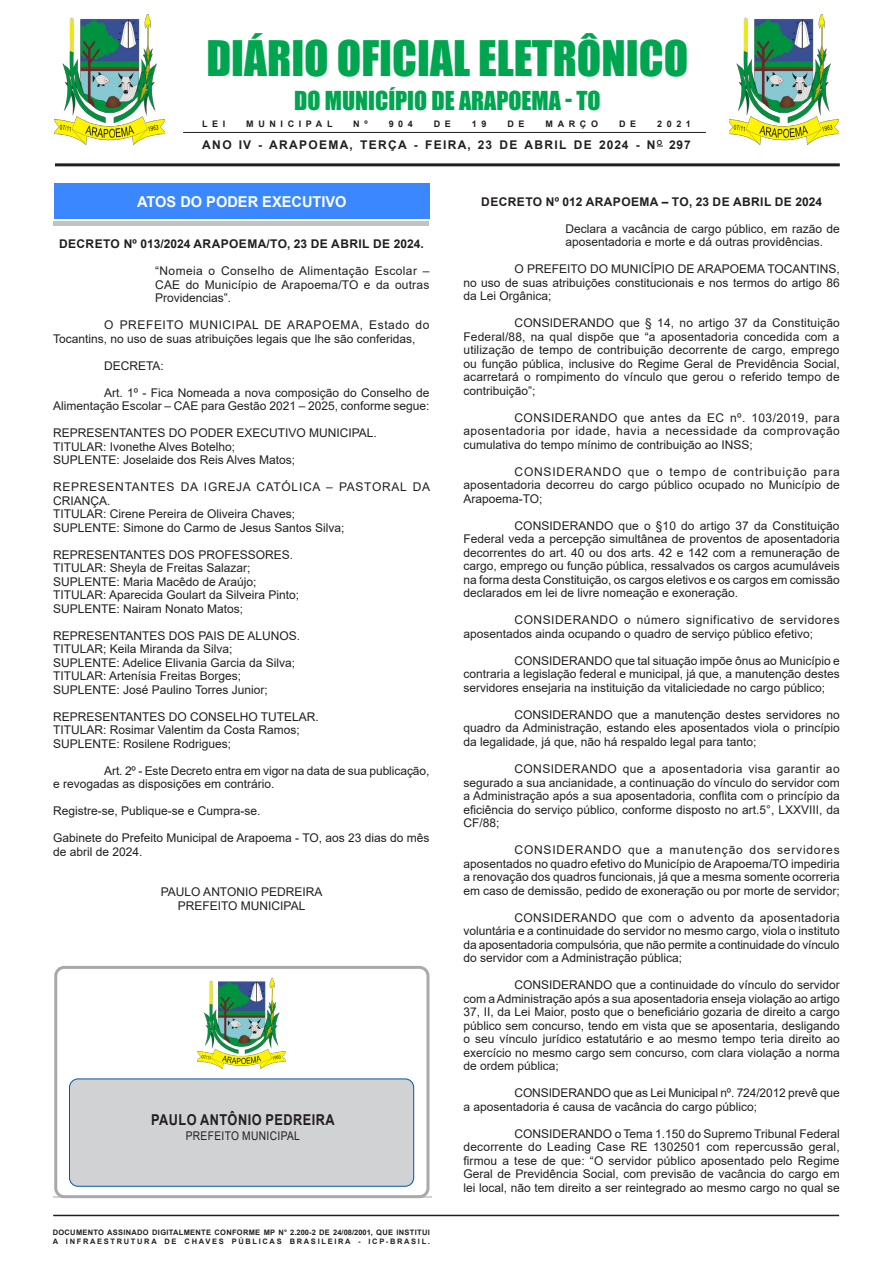
<style>
.page{position:relative;width:893px;height:1263px;background:#fff}
.page>*{position:absolute;margin:0;border:0;box-sizing:border-box;transform-origin:0 0}
.t1{font:45px "Impact";color:#00a54f}
.t2{font:24px "Impact";color:#00a54f}
.Chancela{font:700 15px "Arial";color:#fff}
.t3{font:700 15px "Arial";letter-spacing:.035em;color:#231f20;scale:.85 1}
.CORPO_DE_TEXTO{font:12px/13.5px "Arial";color:#231f20;text-align:justify}
.SEM_PARAGRAFO{font:12px/13.5px "Arial";color:#231f20}
.EMENTA{font:12px/13.5px "Arial";color:#231f20;text-align:justify}
.TITULOS{font:700 12px "Arial";letter-spacing:.035em;color:#231f20}
.SEM_PARAGRAFO-2{font:12px/13.5px "Arial";letter-spacing:.055em;color:#231f20}
.TITULOS-2{font:700 12px "Arial";letter-spacing:.11em;color:#231f20}
.CARGO{font:12px "Arial";color:#231f20}
.CORPO_DE_TEXTO-2{font:12px "Arial";letter-spacing:.035em;color:#231f20;scale:.85 1}
.NOME{font:700 9px "Arial";letter-spacing:.515em;color:#231f20}
.t4{font:700 7.5px "Arial";letter-spacing:.04em;color:#231f20}
.t5{font:700 7.5px "Arial";letter-spacing:.225em;color:#231f20}
</style>
<div class="page">
<hr style="left:53px;top:1215px;width:786px;height:1px;background:#231f20">
<hr style="left:55px;top:163px;width:785px;height:3px;background:#231f20">
<hr style="left:183px;top:132px;width:523px;height:1px;background:#231f20">
<div style="left:53px;top:189px;width:375px;height:37px;background:#c1c2c4"></div>
<div style="left:53px;top:186px;width:375px;height:35px;background:#fff"></div>
<div style="left:54px;top:184px;width:375px;height:35px;background:#3a87ff"></div>
<hr style="left:53px;top:1197px;width:379px;height:1px;background:#d1d2d4">
<div style="left:54px;top:966px;width:375px;height:232px;border:3px solid #a8a9ad;border-radius:9px"></div>
<div style="left:70px;top:1079px;width:344px;height:107px;background:#d1d2d4;border-radius:9px"></div>
<div style="left:69px;top:1079px;width:345px;height:107px;border:1px solid #0057a8;border-radius:9px"></div>
<img style="left:197px;top:979px;width:88px;height:89px">
<img style="left:730px;top:15px;width:108px;height:130px">
<img style="left:55px;top:15px;width:110px;height:130px">
<p class="t1" style="left:206px;top:23px;width:483px">DIÁRIO OFICIAL ELETRÔNICO</p>
<p class="t2" style="left:294px;top:82px;width:308px">DO MUNICÍPIO DE ARAPOEMA - TO</p>
<p class="NOME" style="left:202px;top:117px;width:25px">LEI</p>
<p class="NOME" style="left:246px;top:117px;width:88px">MUNICIPAL</p>
<p class="NOME" style="left:353px;top:117px;width:16px">N º</p>
<p class="NOME" style="left:389px;top:117px;width:26px">904</p>
<p class="NOME" style="left:434px;top:117px;width:19px">D E</p>
<p class="NOME" style="left:472px;top:117px;width:16px">1 9</p>
<p class="NOME" style="left:507px;top:117px;width:19px">D E</p>
<p class="NOME" style="left:546px;top:117px;width:54px">MARÇO</p>
<p class="NOME" style="left:619px;top:117px;width:19px">D E</p>
<p class="NOME" style="left:657px;top:117px;width:35px">2021</p>
<p class="TITULOS-2" style="left:202px;top:137px;width:490px">ANO IV - ARAPOEMA, TERÇA - FEIRA, 23 DE ABRIL DE 2024 - N<sup>O</sup> 297</p>
<p class="Chancela" style="left:137px;top:191px;width:211px">ATOS DO PODER EXECUTIVO</p>
<p class="TITULOS" style="left:59px;top:235px;width:366px">DECRETO Nº 013/2024 ARAPOEMA/TO, 23 DE ABRIL DE 2024.</p>
<p class="EMENTA" style="left:155px;top:264px;width:276px">“Nomeia o Conselho de Alimentação Escolar – CAE do Município de Arapoema/TO e da outras Providencias”.</p>
<p class="CORPO_DE_TEXTO" style="left:53px;top:318px;width:378px;text-indent:51px">O PREFEITO MUNICIPAL DE ARAPOEMA, Estado do<br>Tocantins, no uso de suas atribuições legais que lhe são conferidas,</p>
<p class="CORPO_DE_TEXTO" style="left:104px;top:359px;width:61px">DECRETA:</p>
<p class="CORPO_DE_TEXTO" style="left:53px;top:386px;width:378px;text-align:right">Art. 1º - Fica Nomeada a nova composição do Conselho de<br>Alimentação Escolar – CAE para Gestão 2021 – 2025, conforme segue:</p>
<p class="SEM_PARAGRAFO" style="left:53px;top:426px;width:325px">REPRESENTANTES DO PODER EXECUTIVO MUNICIPAL.</p>
<p class="SEM_PARAGRAFO" style="left:53px;top:440px;width:184px">TITULAR: Ivonethe Alves Botelho;</p>
<p class="SEM_PARAGRAFO" style="left:53px;top:453px;width:244px">SUPLENTE: Joselaide dos Reis Alves Matos;</p>
<p class="SEM_PARAGRAFO-2" style="left:53px;top:480px;width:378px">REPRESENTANTES DA IGREJA CATÓLICA – PASTORAL DA<br>CRIANÇA.</p>
<p class="SEM_PARAGRAFO" style="left:53px;top:507px;width:244px">TITULAR: Cirene Pereira de Oliveira Chaves;</p>
<p class="SEM_PARAGRAFO" style="left:53px;top:521px;width:293px">SUPLENTE: Simone do Carmo de Jesus Santos Silva;</p>
<p class="SEM_PARAGRAFO" style="left:53px;top:548px;width:241px">REPRESENTANTES DOS PROFESSORES.</p>
<p class="SEM_PARAGRAFO" style="left:53px;top:561px;width:199px">TITULAR: Sheyla de Freitas Salazar;</p>
<p class="SEM_PARAGRAFO" style="left:53px;top:575px;width:205px">SUPLENTE: Maria Macêdo de Araújo;</p>
<p class="SEM_PARAGRAFO" style="left:53px;top:588px;width:248px">TITULAR: Aparecida Goulart da Silveira Pinto;</p>
<p class="SEM_PARAGRAFO" style="left:53px;top:602px;width:192px">SUPLENTE: Nairam Nonato Matos;</p>
<p class="SEM_PARAGRAFO" style="left:53px;top:629px;width:248px">REPRESENTANTES DOS PAIS DE ALUNOS.</p>
<p class="SEM_PARAGRAFO" style="left:53px;top:642px;width:181px">TITULAR; Keila Miranda da Silva;</p>
<p class="SEM_PARAGRAFO" style="left:53px;top:656px;width:244px">SUPLENTE: Adelice Elivania Garcia da Silva;</p>
<p class="SEM_PARAGRAFO" style="left:53px;top:669px;width:190px">TITULAR: Artenísia Freitas Borges;</p>
<p class="SEM_PARAGRAFO" style="left:53px;top:683px;width:216px">SUPLENTE: José Paulino Torres Junior;</p>
<p class="SEM_PARAGRAFO" style="left:53px;top:710px;width:267px">REPRESENTANTES DO CONSELHO TUTELAR.</p>
<p class="SEM_PARAGRAFO" style="left:53px;top:723px;width:248px">TITULAR: Rosimar Valentim da Costa Ramos;</p>
<p class="SEM_PARAGRAFO" style="left:53px;top:737px;width:180px">SUPLENTE: Rosilene Rodrigues;</p>
<p class="CORPO_DE_TEXTO" style="left:53px;top:764px;width:378px;text-indent:51px">Art. 2º - Este Decreto entra em vigor na data de sua publicação, e revogadas as disposições em contrário.</p>
<p class="SEM_PARAGRAFO" style="left:53px;top:804px;width:209px">Registre-se, Publique-se e Cumpra-se.</p>
<p class="SEM_PARAGRAFO" style="left:53px;top:831px;width:378px">Gabinete do Prefeito Municipal de Arapoema - TO, aos 23 dias do mês de abril de 2024.</p>
<p class="CARGO" style="left:161px;top:884px;width:163px">PAULO ANTONIO PEDREIRA</p>
<p class="CARGO" style="left:178px;top:897px;width:129px">PREFEITO MUNICIPAL</p>
<p class="t3" style="left:151px;top:1109px;width:217px">PAULO ANTÔNIO PEDREIRA</p>
<p class="CORPO_DE_TEXTO-2" style="left:186px;top:1127px;width:136px">PREFEITO MUNICIPAL</p>
<p class="t4" style="left:53px;top:1227px;width:379px">DOCUMENTO ASSINADO DIGITALMENTE CONFORME MP N° 2.200-2 DE 24/08/2001, QUE INSTITUI</p>
<p class="t5" style="left:53px;top:1236px;width:379px">A INFRAESTRUTURA DE CHAVES PÚBLICAS BRASILEIRA - ICP-BRASIL.</p>
<p class="TITULOS" style="left:481px;top:193px;width:342px">DECRETO Nº 012 ARAPOEMA – TO, 23 DE ABRIL DE 2024</p>
<p class="EMENTA" style="left:566px;top:222px;width:276px">Declara a vacância de cargo público, em razão de aposentadoria e morte e dá outras providências.</p>
<p class="CORPO_DE_TEXTO" style="left:463px;top:262px;width:378px;text-indent:51px">O PREFEITO DO MUNICÍPIO DE ARAPOEMA TOCANTINS, no uso de suas atribuições constitucionais e nos termos do artigo 86 da Lei Orgânica;</p>
<p class="CORPO_DE_TEXTO" style="left:463px;top:316px;width:378px;text-indent:51px">CONSIDERANDO que § 14, no artigo 37 da Constituição Federal/88, na qual dispõe que “a aposentadoria concedida com a utilização de tempo de contribuição decorrente de cargo, emprego ou função pública, inclusive do Regime Geral de Previdência Social, acarretará o rompimento do vínculo que gerou o referido tempo de contribuição”;</p>
<p class="CORPO_DE_TEXTO" style="left:463px;top:411px;width:378px;text-indent:51px">CONSIDERANDO que antes da EC nº. 103/2019, para aposentadoria por idade, havia a necessidade da comprovação cumulativa do tempo mínimo de contribuição ao INSS;</p>
<p class="CORPO_DE_TEXTO" style="left:463px;top:465px;width:378px;text-indent:51px">CONSIDERANDO que o tempo de contribuição para aposentadoria decorreu do cargo público ocupado no Município de Arapoema-TO;</p>
<p class="CORPO_DE_TEXTO" style="left:463px;top:519px;width:378px;text-indent:51px">CONSIDERANDO que o §10 do artigo 37 da Constituição Federal veda a percepção simultânea de proventos de aposentadoria decorrentes do art. 40 ou dos arts. 42 e 142 com a remuneração de cargo, emprego ou função pública, ressalvados os cargos acumuláveis na forma desta Constituição, os cargos eletivos e os cargos em comissão declarados em lei de livre nomeação e exoneração.</p>
<p class="CORPO_DE_TEXTO" style="left:463px;top:613px;width:378px;text-indent:51px">CONSIDERANDO o número significativo de servidores aposentados ainda ocupando o quadro de serviço público efetivo;</p>
<p class="CORPO_DE_TEXTO" style="left:463px;top:654px;width:378px;text-indent:51px">CONSIDERANDO que tal situação impõe ônus ao Município e contraria a legislação federal e municipal, já que, a manutenção destes servidores ensejaria na instituição da vitaliciedade no cargo público;</p>
<p class="CORPO_DE_TEXTO" style="left:463px;top:708px;width:378px;text-indent:51px">CONSIDERANDO que a manutenção destes servidores no quadro da Administração, estando eles aposentados viola o princípio da legalidade, já que, não há respaldo legal para tanto;</p>
<p class="CORPO_DE_TEXTO" style="left:463px;top:762px;width:378px;text-indent:51px">CONSIDERANDO que a aposentadoria visa garantir ao segurado a sua ancianidade, a continuação do vínculo do servidor com a Administração após a sua aposentadoria, conflita com o princípio da eficiência do serviço público, conforme disposto no art.5°, LXXVIII, da CF/88;</p>
<p class="CORPO_DE_TEXTO" style="left:463px;top:843px;width:378px;text-indent:51px">CONSIDERANDO que a manutenção dos servidores aposentados no quadro efetivo do Município de Arapoema/TO impediria a renovação dos quadros funcionais, já que a mesma somente ocorreria em caso de demissão, pedido de exoneração ou por morte de servidor;</p>
<p class="CORPO_DE_TEXTO" style="left:463px;top:910px;width:378px;text-indent:51px">CONSIDERANDO que com o advento da aposentadoria voluntária e a continuidade do servidor no mesmo cargo, viola o instituto da aposentadoria compulsória, que não permite a continuidade do vínculo do servidor com a Administração pública;</p>
<p class="CORPO_DE_TEXTO" style="left:463px;top:978px;width:378px;text-indent:51px">CONSIDERANDO que a continuidade do vínculo do servidor com a Administração após a sua aposentadoria enseja violação ao artigo 37, II, da Lei Maior, posto que o beneficiário gozaria de direito a cargo público sem concurso, tendo em vista que se aposentaria, desligando o seu vínculo jurídico estatutário e ao mesmo tempo teria direito ao exercício no mesmo cargo sem concurso, com clara violação a norma de ordem pública;</p>
<p class="CORPO_DE_TEXTO" style="left:463px;top:1086px;width:378px;text-indent:51px">CONSIDERANDO que as Lei Municipal nº. 724/2012 prevê que a aposentadoria é causa de vacância do cargo público;</p>
<p class="CORPO_DE_TEXTO" style="left:463px;top:1126px;width:378px;text-indent:51px">CONSIDERANDO o Tema 1.150 do Supremo Tribunal Federal decorrente do Leading Case RE 1302501 com repercussão geral, firmou a tese de que: “O servidor público aposentado pelo Regime Geral de Previdência Social, com previsão de vacância do cargo em lei local, não tem direito a ser reintegrado ao mesmo cargo no qual se</p>
</div>
